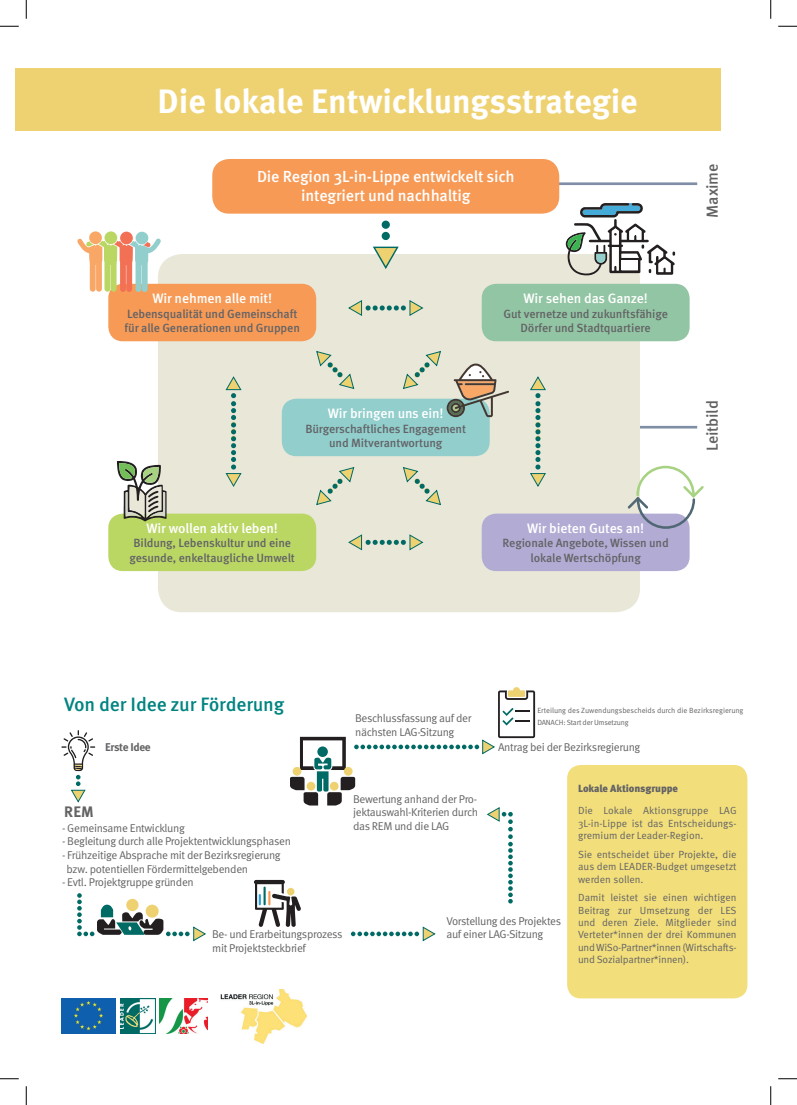
<style>
.page{position:relative;width:797px;height:1105px;background:#fff}
.page>*{position:absolute;margin:0;border:0;box-sizing:border-box;transform-origin:0 0}
.t1{font:700 33.75px "Meta Pro";letter-spacing:-.005em;color:#fff}
.t2{font:500 19.38px "Meta Pro";letter-spacing:-.01em;color:#018481}
.t3{font:500 16px/19.2px "Meta Pro";letter-spacing:-.01em;color:#fff;text-align:center}
.t4{font:500 15.88px "Meta Pro";letter-spacing:-.01em;color:#636366}
.t5{font:700 15.25px "Meta Pro";color:#636366}
.t6{font:500 13.62px "Meta Pro";letter-spacing:-.01em;color:#fff}
.t7{font:500 11.88px/14.2px "Meta Pro";letter-spacing:-.01em;color:#636366;text-align:center}
.t8{font:11.25px/13.5px "Meta Pro";letter-spacing:-.03em;color:#636366}
.t9{font:700 11.25px "Meta Pro";letter-spacing:-.03em;color:#636366}
.t10{font:10.38px/12.4px "Meta Pro";letter-spacing:-.005em;color:#636366}
.t11{font:7.5px/11.2px "Meta Pro";letter-spacing:-.005em;color:#636366}
.s1{font-weight:900}
</style>
<div class="page">
<div style="left:567px;top:765px;width:180px;height:233px;background:#f2de7b;border-radius:14px"></div>
<div style="left:16px;top:68px;width:704px;height:63px;background:#eed272"></div>
<svg style="left:61px;top:730px;width:34px;height:73px"></svg>
<svg style="left:77px;top:893px;width:129px;height:49px"></svg>
<svg style="left:254px;top:687px;width:281px;height:255px"></svg>
<img style="left:220px;top:989px;width:86px;height:54px">
<img style="left:61px;top:999px;width:54px;height:34px">
<img style="left:121px;top:999px;width:34px;height:34px">
<hr style="left:550px;top:182px;width:147px;height:3px;background:#7f8ea5">
<hr style="left:550px;top:426px;width:147px;height:2px;background:#7f8ea5">
<div style="left:158px;top:254px;width:482px;height:358px;background:#e8e7d8;border-radius:24px"></div>
<div style="left:212px;top:159px;width:347px;height:55px;background:#f79a56;border-radius:17px"></div>
<div style="left:381px;top:232px;width:9px;height:8px;background:#006a64;border-radius:50%"></div>
<div style="left:381px;top:221px;width:9px;height:8px;background:#006a64;border-radius:50%"></div>
<svg style="left:373px;top:246px;width:26px;height:23px"></svg>
<svg style="left:316px;top:467px;width:39px;height:38px"></svg>
<svg style="left:316px;top:351px;width:39px;height:38px"></svg>
<svg style="left:403px;top:467px;width:38px;height:38px"></svg>
<svg style="left:530px;top:376px;width:16px;height:111px"></svg>
<svg style="left:225px;top:376px;width:17px;height:111px"></svg>
<div style="left:108px;top:284px;width:208px;height:57px;background:#f79a56;border-radius:14px"></div>
<div style="left:282px;top:399px;width:207px;height:57px;background:#91cecc;border-radius:14px"></div>
<div style="left:481px;top:284px;width:208px;height:57px;background:#92c5a3;border-radius:14px"></div>
<div style="left:481px;top:514px;width:208px;height:57px;background:#b2abd4;border-radius:14px"></div>
<div style="left:108px;top:514px;width:208px;height:57px;background:#bad764;border-radius:14px"></div>
<svg style="left:627px;top:466px;width:76px;height:63px"></svg>
<svg style="left:402px;top:351px;width:107px;height:66px"></svg>
<div style="left:104px;top:231px;width:13px;height:13px;background:#bad764;border-radius:50%"></div>
<div style="left:89px;top:231px;width:13px;height:13px;background:#f9a766;border-radius:50%"></div>
<div style="left:120px;top:232px;width:13px;height:12px;background:#f27155;border-radius:50%"></div>
<div style="left:136px;top:232px;width:12px;height:12px;background:#91cecc;border-radius:50%"></div>
<svg style="left:77px;top:238px;width:84px;height:54px"></svg>
<svg style="left:566px;top:203px;width:109px;height:72px"></svg>
<svg style="left:348px;top:300px;width:75px;height:16px"></svg>
<svg style="left:348px;top:534px;width:75px;height:17px"></svg>
<svg style="left:117px;top:461px;width:49px;height:60px"></svg>
<img style="left:159px;top:999px;width:48px;height:34px">
<svg style="left:0;top:25px;width:19px;height:2px"></svg>
<svg style="left:778px;top:25px;width:19px;height:2px"></svg>
<svg style="left:0;top:1078px;width:19px;height:1px"></svg>
<svg style="left:778px;top:1078px;width:19px;height:1px"></svg>
<svg style="left:25px;top:0;width:2px;height:19px"></svg>
<svg style="left:25px;top:1086px;width:2px;height:19px"></svg>
<svg style="left:770px;top:0;width:1px;height:19px"></svg>
<svg style="left:770px;top:1086px;width:1px;height:19px"></svg>
<p class="t1" style="left:157px;top:88px;width:481px">Die lokale Entwicklungsstrategie</p>
<p class="t3" style="left:257px;top:168px;width:259px">Die Region 3L-in-Lippe entwickelt sich integriert und nachhaltig</p>
<p class="t6" style="left:152px;top:293px;width:121px">Wir nehmen alle mit!</p>
<p class="t7" style="left:125px;top:307px;width:177px;text-align:left">Lebensqualität und Gemeinschaft für alle Generationen und Gruppen</p>
<p class="t6" style="left:328px;top:408px;width:117px">Wir bringen uns ein!</p>
<p class="t7" style="left:305px;top:422px;width:162px">Bürgerschaftliches Engagement und Mitverantwortung</p>
<p class="t6" style="left:147px;top:523px;width:133px">Wir wollen aktiv leben!</p>
<p class="t7" style="left:129px;top:537px;width:167px">Bildung, Lebenskultur und eine gesunde, enkeltaugliche Umwelt</p>
<p class="t6" style="left:523px;top:293px;width:126px">Wir sehen das Ganze!</p>
<p class="t7" style="left:503px;top:307px;width:166px">Gut vernetze und zukunftsfähige<br>Dörfer und Stadtquartiere</p>
<p class="t6" style="left:527px;top:523px;width:119px">Wir bieten Gutes an!</p>
<p class="t7" style="left:502px;top:537px;width:168px">Regionale Angebote, Wissen und lokale Wertschöpfung</p>
<p class="t4" style="left:706px;top:218px;width:55px;rotate:-90deg">Maxime</p>
<p class="t4" style="left:706px;top:451px;width:53px;rotate:-90deg">Leitbild</p>
<p class="t2" style="left:64px;top:697px;width:221px">Von der Idee zur Förderung</p>
<p class="t9" style="left:105px;top:742px;width:47px">Erste Idee</p>
<p class="t8" style="left:355px;top:712px;width:118px">Beschlussfassung auf der nächsten LAG-Sitzung</p>
<p class="t11" style="left:537px;top:705px;width:208px">Erteilung des Zuwendungsbescheids durch die Bezirksregierung<br>DANACH: Start der Umsetzung</p>
<p class="t8" style="left:498px;top:741px;width:144px">Antrag bei der Bezirksregierung</p>
<p class="t5" style="left:64px;top:806px;width:31px">REM</p>
<p class="t8" style="left:62px;top:822px;width:124px">- Gemeinsame Entwicklung</p>
<p class="t8" style="left:62px;top:835px;width:230px">- Begleitung durch alle Projektentwicklungsphasen</p>
<p class="t8" style="left:66px;top:849px;width:216px;text-indent:-5px">- Frühzeitige Absprache mit der Bezirksregierung bzw. potentiellen Fördermittelgebenden</p>
<p class="t8" style="left:62px;top:876px;width:133px">- Evtl. Projektgruppe gründen</p>
<p class="t8" style="left:353px;top:793px;width:126px;text-align:justify">Bewertung anhand der Pro&shy;jektauswahl-Kriterien durch das REM und die LAG</p>
<p class="t8" style="left:212px;top:928px;width:132px">Be- und Erarbeitungsprozess mit Projektsteckbrief</p>
<p class="t8" style="left:446px;top:915px;width:116px">Vorstellung des Projektes auf einer LAG-Sitzung</p>
<p class="t10" style="left:578px;top:778px;width:160px;line-height:22.1px"><span class="s1">Lokale Aktionsgruppe<br></span>Die Lokale Aktionsgruppe LAG</p>
<p class="t10" style="left:578px;top:817px;width:160px">3L-in-Lippe ist das Entscheidungs&shy;gremium der Leader-Region.</p>
<p class="t10" style="left:578px;top:848px;width:160px;text-align:justify">Sie entscheidet über Projekte, die aus dem LEADER-Budget umgesetzt werden sollen.</p>
<p class="t10" style="left:578px;top:892px;width:160px;text-align:justify">Damit leistet sie einen wichtigen Beitrag zur Umsetzung der LES und deren Ziele. Mitglieder sind Verteter*innen der drei Kommunen und WiSo-Partner*innen (Wirtschafts&shy;und Sozialpartner*innen).</p>
</div>
